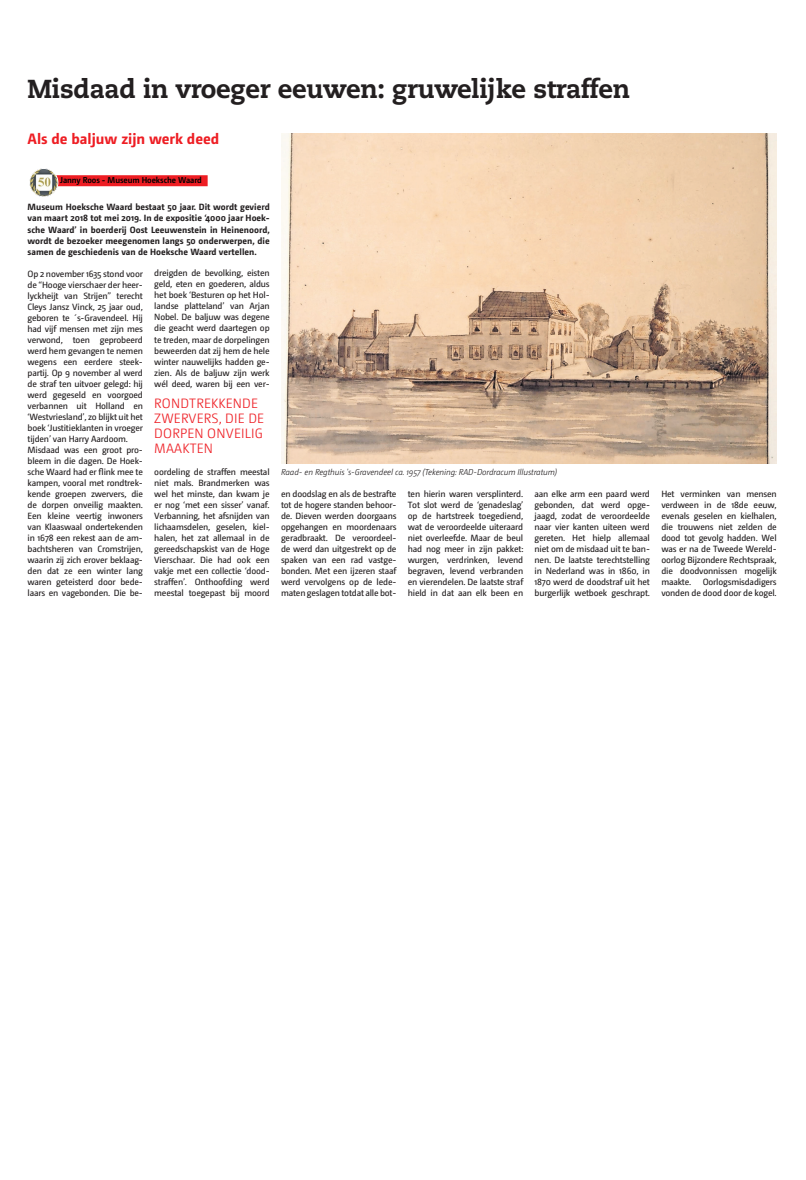
<style>
.page{position:relative;width:806px;height:1180px;background:#fff}
.page>*{position:absolute;margin:0;border:0;box-sizing:border-box;transform-origin:0 0}
.t1{font:800 26px "Caecilia LT Std";letter-spacing:-.01em;color:#231f20}
.t2{font:700 15px "Camingo";color:#ee1d23}
.t3{font:300 13.5px/15px "Camingo";letter-spacing:.015em;color:#ee1d23}
.t4{font:9px/11px "Camingo";letter-spacing:-.02em;color:#231f20;text-align:justify}
.t5{font:700 9px/11px "Camingo";color:#231f20;text-align:justify}
.t6{font:italic 300 8.5px "Camingo";letter-spacing:-.01em;color:#231f20}
.t7{font:600 8.5px "Camingo";letter-spacing:-.01em;color:#000}
</style>
<div class="page">
<img style="left:281px;top:133px;width:495px;height:330px">
<div style="left:54px;top:175px;width:153px;height:11px;background:#ee1d23"></div>
<img style="left:29px;top:168px;width:29px;height:29px;border-radius:14px">
<div style="left:29px;top:168px;width:29px;height:29px;border:1px solid #fff;border-radius:50%"></div>
<h1 class="t1" style="left:27px;top:73px;width:604px">Misdaad in vroeger eeuwen: gruwelijke straffen</h1>
<h2 class="t2" style="left:27px;top:130px;width:193px">Als de baljuw zijn werk deed</h2>
<p class="t7" style="left:60px;top:175px;width:143px">Janny Roos - Museum Hoeksche Waard</p>
<p class="t5" style="left:27px;top:202px;width:243px">Museum Hoeksche Waard bestaat 50 jaar. Dit wordt gevierd van maart 2018 tot mei 2019. In de expositie ‘4000 jaar Hoek&shy;sche Waard’ in boerderij Oost Leeuwenstein in Heinenoord, wordt de bezoeker meegenomen langs 50 onderwerpen, die samen de geschiedenis van de Hoeksche Waard vertellen.</p>
<p class="t4" style="left:27px;top:268px;width:117px;text-align:left">Op 2 november 1635 stond voor de “Hooge vierschaer der heer&shy;lyckheijt van Strijen” terecht<br>Cleys Jansz Vinck, 25 jaar oud, geboren te ´s-Gravendeel. Hij had vijf mensen met zijn mes verwond, toen geprobeerd werd hem gevangen te nemen wegens een eerdere steek&shy;partij. Op 9 november al werd de straf ten uitvoer gelegd: hij werd gegeseld en voorgoed verbannen uit Holland en ‘Westvriesland’, zo blijkt uit het boek ‘Justitieklanten in vroeger tijden’ van Harry Aardoom.<br>Misdaad was een groot pro&shy;bleem in die dagen. De Hoek&shy;sche Waard had er flink mee te kampen, vooral met rondtrek&shy;kende groepen zwervers, die de dorpen onveilig maakten.<br>Een kleine veertig inwoners van Klaaswaal ondertekenden in 1678 een rekest aan de am&shy;bachtsheren van Cromstrijen, waarin zij zich erover beklaag&shy;den dat ze een winter lang waren geteisterd door bede&shy;laars en vagebonden. Die be-</p>
<p class="t4" style="left:154px;top:268px;width:117px">dreigden de bevolking, eisten geld, eten en goederen, aldus het boek ‘Besturen op het Hol&shy;landse platteland’ van Arjan Nobel. De baljuw was degene die geacht werd daartegen op te treden, maar de dorpelingen beweerden dat zij hem de hele winter nauwelijks hadden ge&shy;zien. Als de baljuw zijn werk wél deed, waren bij een ver-</p>
<h3 class="t3" style="left:154px;top:395px;width:111px">RONDTREKKENDE<br>ZWERVERS, DIE DE<br>DORPEN ONVEILIG<br>MAAKTEN</h3>
<p class="t4" style="left:154px;top:466px;width:117px">oordeling de straffen meestal niet mals. Brandmerken was wel het minste, dan kwam je er nog ‘met een sisser’ vanaf.<br>Verbanning, het afsnijden van lichaamsdelen, geselen, kiel&shy;halen, het zat allemaal in de gereedschapskist van de Hoge Vierschaar. Die had ook een vakje met een collectie ‘dood&shy;straffen’. Onthoofding werd meestal toegepast bij moord</p>
<p class="t6" style="left:281px;top:467px;width:277px">Raad- en Regthuis 's-Gravendeel ca. 1957 (Tekening: RAD-Dordracum Illustratum)</p>
<p class="t4" style="left:281px;top:488px;width:117px">en doodslag en als de bestrafte tot de hogere standen behoor&shy;de. Dieven werden doorgaans opgehangen en moordenaars geradbraakt. De veroordeel&shy;de werd dan uitgestrekt op de spaken van een rad vastge&shy;bonden. Met een ijzeren staaf werd vervolgens op de lede&shy;maten geslagen totdat alle bot-</p>
<p class="t4" style="left:407px;top:488px;width:117px">ten hierin waren versplinterd.<br>Tot slot werd de ‘genadeslag’ op de hartstreek toegediend, wat de veroordeelde uiteraard niet overleefde. Maar de beul had nog meer in zijn pakket: wurgen, verdrinken, levend begraven, levend verbranden en vierendelen. De laatste straf hield in dat aan elk been en</p>
<p class="t4" style="left:534px;top:488px;width:117px">aan elke arm een paard werd gebonden, dat werd opge&shy;jaagd, zodat de veroordeelde naar vier kanten uiteen werd gereten. Het hielp allemaal niet om de misdaad uit te ban&shy;nen. De laatste terechtstelling in Nederland was in 1860, in 1870 werd de doodstraf uit het burgerlijk wetboek geschrapt.</p>
<p class="t4" style="left:661px;top:488px;width:117px">Het verminken van mensen verdween in de 18de eeuw, evenals geselen en kielhalen, die trouwens niet zelden de dood tot gevolg hadden. Wel was er na de Tweede Wereld&shy;oorlog Bijzondere Rechtspraak, die doodvonnissen mogelijk maakte.</p>
<p class="t4" style="left:661px;top:576px;width:117px;text-align:right">Oorlogsmisdadigers<br>vonden de dood door de kogel.</p>
</div>
